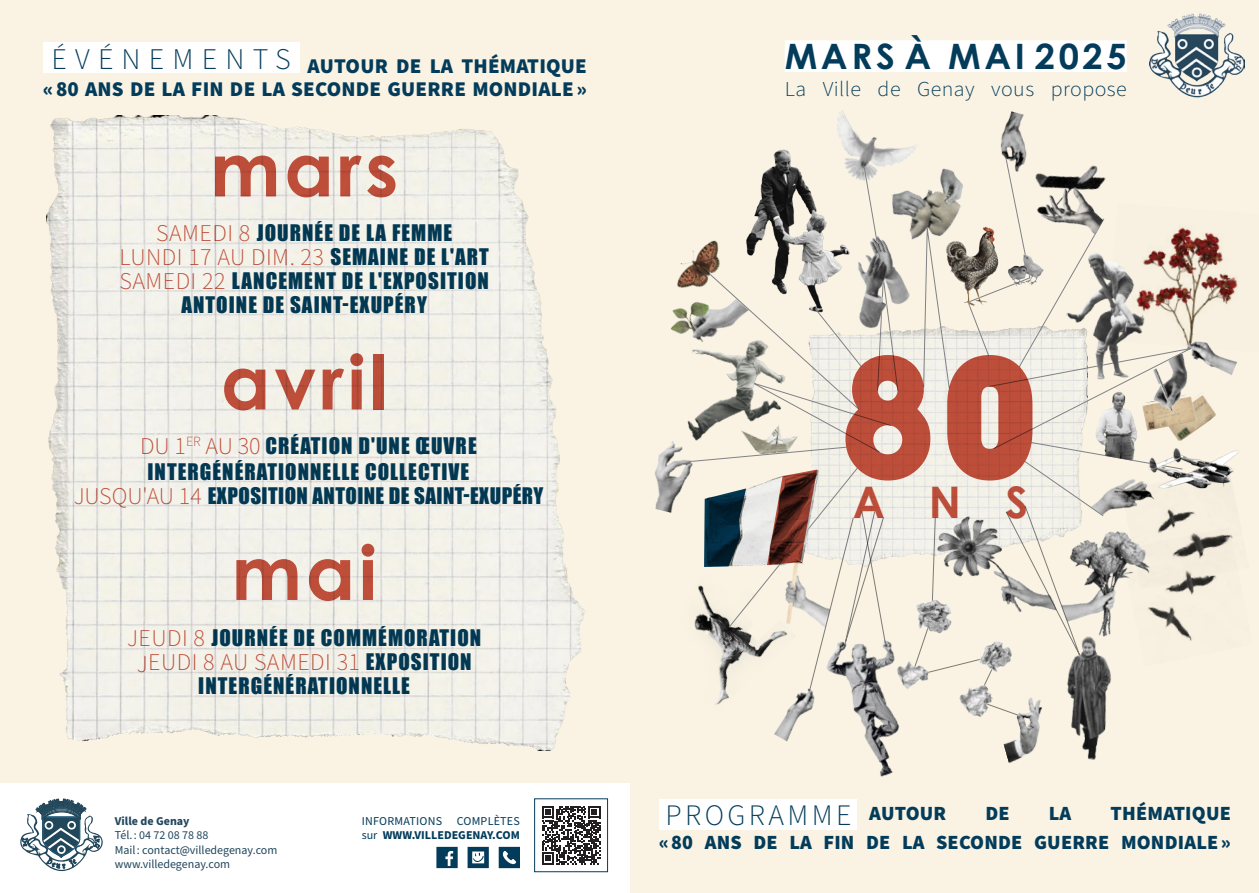
<style>
.page{position:relative;width:1259px;height:893px;background:#fff}
.page>*{position:absolute;margin:0;border:0;box-sizing:border-box;transform-origin:0 0}
.t1{font:179.4px "Bauhaus 93";color:#c75340}
.t2{font:700 75px "Century Gothic";letter-spacing:.05em;color:#c75340}
.t3{font:700 43.5px "Century Gothic";color:#c75340}
.t4{font:700 34.95px "Century Gothic";letter-spacing:.1em;color:#033c5b}
.t5{font:300 30px "Source Sans Pro";letter-spacing:.275em;color:#033c5b}
.t6{font:300 29.7px "Source Sans Pro";letter-spacing:.115em;color:#033c5b}
.t7{font:300 24px "Source Sans Pro";letter-spacing:.02em;color:#c75340}
.t8{font:300 21.15px "Source Sans Pro";letter-spacing:.02em;color:#033c5b}
.t9{font:21px/24.8px "Impact";letter-spacing:.05em;color:#033c5b;text-align:center}
.t10{font:900 21px "Source Sans Pro";letter-spacing:.01em;color:#033c5b}
.t11{font:900 20.1px/28.7px "Source Sans Pro";letter-spacing:.01em;color:#033c5b;text-align:right}
.t12{font:12px "Source Sans Pro";color:#22475c}
.t13{font:700 12px "Source Sans Pro";color:#033c5b}
.t14{font:12px "Source Sans Pro";letter-spacing:.02em;color:#033c5b}
.t15{font:700 12px "Source Sans Pro";color:#22475c}
.s1{font-family:"Source Sans Pro";font-weight:300;font-size:24px;color:#c75340}
.s2{font-family:"Impact";font-weight:400;font-size:21px;color:#033c5b}
.s3{font-weight:400}
</style>
<div class="page">
<div style="left:0;top:0;width:629px;height:784px;background:#faf3e3"></div>
<div style="left:629px;top:0;width:630px;height:893px;background:#faf3e3"></div>
<img style="left:825px;top:340px;width:85px;height:219px">
<img style="left:1194px;top:232px;width:44px;height:89px">
<img style="left:774px;top:691px;width:41px;height:51px">
<img style="left:1194px;top:341px;width:43px;height:34px">
<img style="left:715px;top:691px;width:81px;height:23px">
<div style="left:784px;top:40px;width:342px;height:32px;background:#fff"></div>
<div style="left:659px;top:799px;width:198px;height:31px;background:#fff"></div>
<img style="left:1149px;top:14px;width:96px;height:84px">
<img style="left:672px;top:308px;width:16px;height:11px">
<img style="left:1194px;top:533px;width:39px;height:54px">
<img style="left:860px;top:253px;width:50px;height:87px">
<img style="left:670px;top:319px;width:19px;height:109px">
<img style="left:1073px;top:716px;width:33px;height:44px">
<img style="left:851px;top:640px;width:49px;height:137px">
<img style="left:1003px;top:716px;width:70px;height:47px">
<img style="left:1000px;top:111px;width:24px;height:46px">
<img style="left:1004px;top:142px;width:23px;height:16px">
<img style="left:880px;top:196px;width:30px;height:57px">
<img style="left:837px;top:110px;width:80px;height:86px">
<img style="left:654px;top:442px;width:18px;height:71px">
<img style="left:1194px;top:395px;width:22px;height:37px">
<img style="left:1194px;top:395px;width:8px;height:36px">
<img style="left:1194px;top:350px;width:7px;height:69px">
<img style="left:694px;top:597px;width:10px;height:35px">
<img style="left:672px;top:441px;width:153px;height:156px">
<img style="left:677px;top:240px;width:43px;height:48px">
<img style="left:895px;top:655px;width:15px;height:37px">
<img style="left:746px;top:142px;width:114px;height:129px">
<svg style="left:689px;top:271px;width:209px;height:191px"></svg>
<svg style="left:863px;top:166px;width:17px;height:92px"></svg>
<svg style="left:910px;top:158px;width:284px;height:558px"></svg>
<svg style="left:704px;top:468px;width:182px;height:223px"></svg>
<img style="left:1081px;top:385px;width:67px;height:78px">
<img style="left:1146px;top:445px;width:93px;height:48px">
<img style="left:46px;top:116px;width:539px;height:634px">
<svg style="left:20px;top:799px;width:83px;height:72px"></svg>
<svg style="left:436px;top:847px;width:22px;height:21px"></svg>
<svg style="left:467px;top:847px;width:22px;height:21px"></svg>
<svg style="left:499px;top:847px;width:21px;height:21px"></svg>
<div style="left:534px;top:799px;width:74px;height:73px;background:#fff;border:1px solid #033c5b"></div>
<svg style="left:542px;top:806px;width:58px;height:59px"></svg>
<div style="left:43px;top:42px;width:256px;height:31px;background:#fff"></div>
<p class="t5" style="left:51px;top:39px;width:241px">ÉVÉNEMENTS</p>
<p class="t10" style="left:308px;top:52px;width:281px">AUTOUR DE LA THÉMATIQUE</p>
<p class="t10" style="left:43px;top:74px;width:545px">« 80 ANS DE LA FIN DE LA SECONDE GUERRE MONDIALE »</p>
<h2 class="t2" style="left:210px;top:112px;width:190px">mars</h2>
<p class="t9" style="left:156px;top:220px;width:298px"><span class="s1">SAMEDI 8</span> JOURNÉE DE LA FEMME</p>
<p class="t7" style="left:119px;top:241px;width:371px">LUNDI 17 AU DIM. 23 <span class="s2">SEMAINE DE L'ART</span></p>
<p class="t9" style="left:119px;top:269px;width:371px;line-height:24px"><span class="s1">SAMEDI 22</span> LANCEMENT DE L'EXPOSITION<br>ANTOINE DE SAINT-EXUPÉRY</p>
<h2 class="t2" style="left:221px;top:325px;width:168px">avril</h2>
<p class="t9" style="left:73px;top:433px;width:472px"><span class="s1">DU 1</span><sup>ER</sup> <span class="s1">AU 30</span> CRÉATION D'UNE ŒUVRE<br>INTERGÉNÉRATIONNELLE COLLECTIVE<br><span class="s1">JUSQU'AU 14</span> EXPOSITION ANTOINE DE SAINT-EXUPÉRY</p>
<h2 class="t2" style="left:231px;top:516px;width:147px">mai</h2>
<p class="t9" style="left:127px;top:625px;width:356px"><span class="s1">JEUDI 8</span> JOURNÉE DE COMMÉMORATION</p>
<p class="t7" style="left:137px;top:646px;width:336px">JEUDI 8 AU SAMEDI 31 <span class="s2">EXPOSITION</span></p>
<p class="t9" style="left:198px;top:673px;width:213px">INTERGÉNÉRATIONNELLE</p>
<p class="t15" style="left:115px;top:813px;width:76px">Ville de Genay</p>
<p class="t12" style="left:115px;top:827px;width:95px">Tél. : 04 72 08 78 88</p>
<p class="t12" style="left:115px;top:842px;width:164px">Mail : contact@villedegenay.com</p>
<p class="t12" style="left:115px;top:856px;width:117px">www.villedegenay.com</p>
<p class="t14" style="left:362px;top:813px;width:160px">INFORMATIONS COMPLÈTES</p>
<p class="t13" style="left:362px;top:827px;width:160px"><span class="s3">sur</span> WWW.VILLEDEGENAY.COM</p>
<p class="t4" style="left:784px;top:30px;width:344px">MARS À MAI 2025</p>
<p class="t8" style="left:784px;top:75px;width:344px">La Ville de Genay vous propose</p>
<h1 class="t1" style="left:837px;top:316px;width:205px">80</h1>
<h3 class="t3" style="left:852px;top:469px;width:177px">ANS</h3>
<p class="t11" style="left:659px;top:799px;width:574px">THÉMATIQUE<br>« 80 ANS DE LA FIN DE LA SECONDE GUERRE MONDIALE »</p>
<p class="t6" style="left:665px;top:795px;width:282px">PROGRAMME <sup>AUTOUR</sup></p>
<p class="t11" style="left:985px;top:799px;width:26px">DE</p>
<p class="t11" style="left:1049px;top:799px;width:24px">LA</p>
</div>
